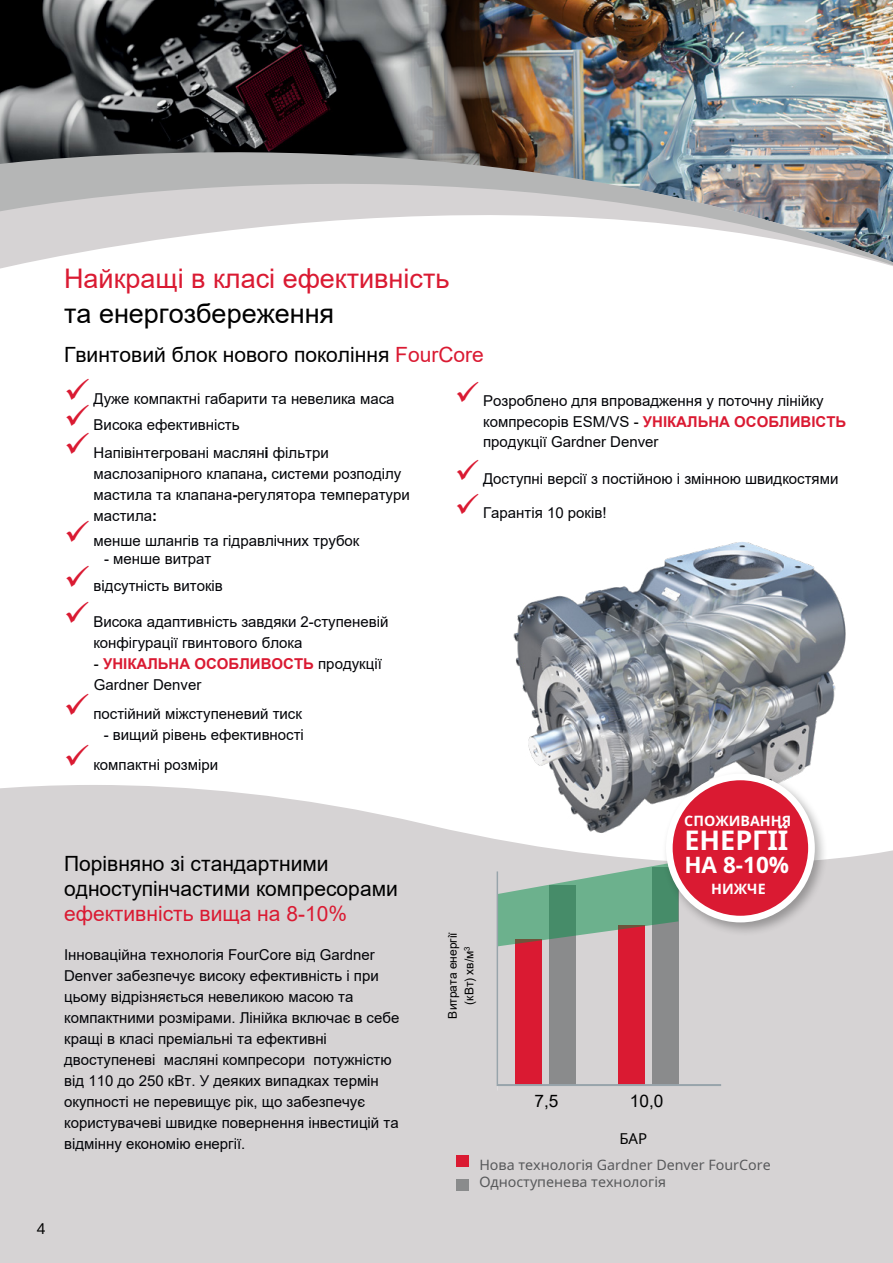
<style>
.page{position:relative;width:893px;height:1263px;background:#fff}
.page>*{position:absolute;margin:0;border:0;box-sizing:border-box;transform-origin:0 0}
.t1{font:27px "Arial";color:#da1a32}
.t2{font:27px "Arial";color:#000}
.t3{font:700 27px "Noto Sans";color:#fff}
.t4{font:700 22.5px "Noto Sans";color:#fff}
.t5{font:21px/25.2px "Arial";color:#000}
.t6{font:21px "Arial";color:#da1a32}
.t7{font:17.25px "Arial";color:#000}
.t8{font:15px/21px "Arial";color:#030408}
.t9{font:15px "Noto Sans";color:#000}
.t10{font:14.25px/17.1px "Noto Sans";color:#58595b}
.t11{font:700 14.25px "Noto Sans";color:#fff}
.t12{font:12px/16.5px "Arial";color:#000;text-align:center}
.s1{color:#da1a32}
.s2{color:#000}
.s3{font-weight:700;color:#da1a32}
.s4{font-weight:700}
.s5{font-family:"Arial"}
</style>
<div class="page">
<img style="left:513px;top:542px;width:333px;height:243px">
<div style="left:0;top:785px;width:893px;height:478px;background:#d6d3d4"></div>
<img style="left:0;top:0;width:404px;height:100px">
<img style="left:404px;top:0;width:489px;height:100px">
<img style="left:0;top:100px;width:893px;height:169px">
<svg style="left:456px;top:1155px;width:13px;height:12px"></svg>
<svg style="left:456px;top:1179px;width:13px;height:12px"></svg>
<svg style="left:497px;top:861px;width:165px;height:10px;background:#cdcfce"></svg>
<svg style="left:497px;top:871px;width:224px;height:215px;background:#b19a98"></svg>
<div style="left:662px;top:769px;width:167px;height:167px;background:#000;opacity:.3"></div>
<div style="left:669px;top:777px;width:142px;height:142px;background:#da1a32;border-radius:50%"></div>
<div style="left:666px;top:773px;width:149px;height:149px;border:7px solid #fff;border-radius:50%"></div>
<p class="t9" style="left:37px;top:1218px;width:10px">4</p>
<h1 class="t1" style="left:64px;top:260px;width:387px">Найкращі в класі ефективність</h1>
<h1 class="t2" style="left:64px;top:295px;width:272px">та енергозбереження</h1>
<h3 class="t5" style="left:64px;top:342px;width:421px">Гвинтовий блок нового покоління <span class="s1">FourCore</span></h3>
<p class="t8" style="left:483px;top:390px;width:365px;text-indent:-28px"><span class="s1">✓</span> Розроблено для впровадження у поточну лінійку компресорів ESM/VS <span class="s2">-</span> <span class="s3">УНІКАЛЬНА ОСОБЛИВІСТЬ </span>продукції Gardner Denver</p>
<p class="t8" style="left:455px;top:468px;width:385px"><span class="s1">✓</span> Доступні версії з постійною і змінною швидкостями</p>
<p class="t8" style="left:455px;top:502px;width:153px"><span class="s1">✓</span> Гарантія 10 років!</p>
<p class="t8" style="left:64px;top:388px;width:332px"><span class="s1">✓</span> Дуже компактні габарити та невелика маса</p>
<p class="t8" style="left:64px;top:414px;width:177px"><span class="s1">✓</span> Висока ефективність</p>
<p class="t8" style="left:94px;top:442px;width:318px;text-indent:-29px"><span class="s1">✓</span> Напівінтегровані маслян<span class="s4">і</span> фільтри маслозапірного клапана<span class="s4">,</span> системи розподілу мастила та клапана<span class="s4">-</span>регулятора температури мастила<span class="s4">:</span></p>
<p class="t8" style="left:64px;top:530px;width:297px"><span class="s1">✓</span> менше шлангів та гідравлічних трубок</p>
<p class="t8" style="left:104px;top:548px;width:109px">- менше витрат</p>
<p class="t8" style="left:64px;top:575px;width:160px"><span class="s1">✓</span> відсутність витоків</p>
<p class="t8" style="left:93px;top:611px;width:297px;text-indent:-29px"><span class="s1">✓</span> Висока адаптивність завдяки 2-ступеневій конфігурації гвинтового блока</p>
<p class="t8" style="left:94px;top:653px;width:290px"><span class="s2">-</span> <span class="s3">УНІКАЛЬНА ОСОБЛИВОСТЬ</span> продукції<br>Gardner Denver</p>
<p class="t8" style="left:64px;top:703px;width:240px"><span class="s1">✓</span> постійний міжступеневий тиск</p>
<p class="t8" style="left:104px;top:724px;width:202px">- вищий рівень ефективності</p>
<p class="t8" style="left:64px;top:754px;width:156px"><span class="s1">✓</span> компактні розміри</p>
<h3 class="t5" style="left:64px;top:850px;width:335px">Порівняно зі стандартними одноступінчастими компресорами</h3>
<h3 class="t6" style="left:64px;top:899px;width:284px">ефективність вища на 8-10%</h3>
<p class="t8" style="left:64px;top:944px;width:337px">Інноваційна технологія FourCore від Gardner Denver забезпечує високу ефективність і при цьому відрізняється невеликою масою та компактними розмірами. Лінійка включає в себе кращі в класі преміальні та ефективні двоступеневі масляні компресори потужністю від 110 до 250 кВт. У деяких випадках термін окупності не перевищує рік, що забезпечує користувачеві швидке повернення інвестицій та відмінну економію енергії.</p>
<p class="t12" style="left:444px;top:1018px;width:88px;rotate:-90deg">Витрата енергії (кВт) хв/м<sup>3</sup></p>
<p class="t11" style="left:684px;top:810px;width:108px">СПОЖИВАННЯ</p>
<h1 class="t3" style="left:684px;top:821px;width:106px">ЕНЕРГІЇ</h1>
<h2 class="t4" style="left:684px;top:849px;width:106px">НА 8-10%</h2>
<p class="t11" style="left:711px;top:879px;width:56px">НИЖЧЕ</p>
<p class="t7" style="left:534px;top:1089px;width:25px">7,5</p>
<p class="t7" style="left:630px;top:1089px;width:35px">10,0</p>
<p class="t9" style="left:619px;top:1128px;width:29px">БАР</p>
<p class="t10" style="left:479px;top:1155px;width:293px">Нова технологія Gardner Denver FourCore<br><span class="s5">О</span>дноступенева технологія</p>
</div>
